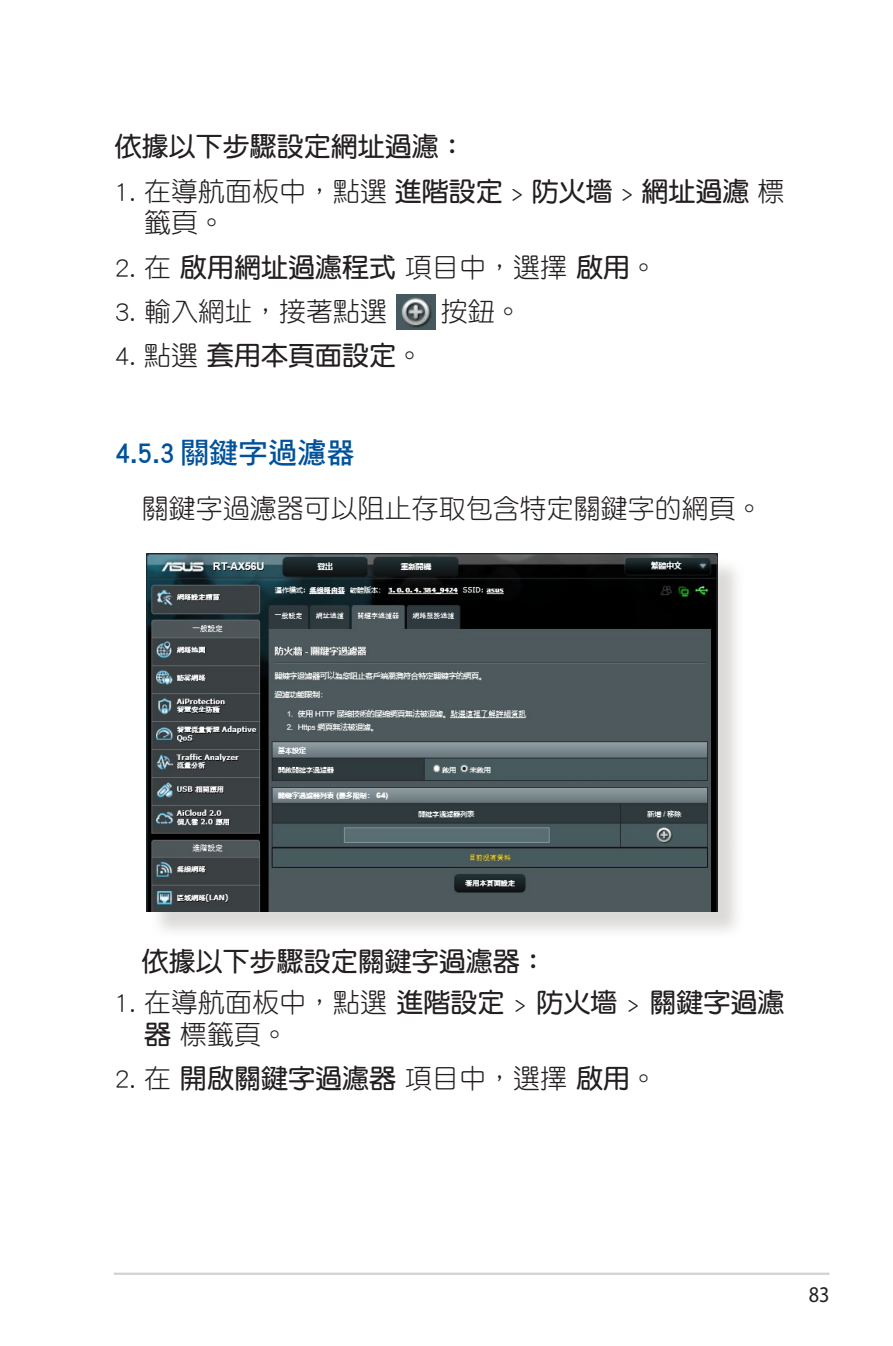
<style>
.page{position:relative;width:893px;height:1346px;background:#fff}
.page>*{position:absolute;margin:0;border:0;box-sizing:border-box;transform-origin:0 0}
.t1{font:29.25px "DF Hei Std W7";color:#01529a}
.t2{font:27px/31.5px "DF Yuan Std W3";color:#231f20}
.t3{font:27px "DF Yuan Std W7";color:#231f20}
.t4{font:22.5px "Myriad";color:#231f20;scale:.9 1}
.s1{font-family:"DF Yuan Std W7"}
.s2{font-family:"DF Yuan Std W3"}
</style>
<div class="page">
<hr style="left:114px;top:1272px;width:715px;height:3px;background:#d1d2d4">
<img style="left:396px;top:294px;width:39px;height:36px">
<div style="left:150px;top:557px;width:595px;height:383px;background:#cfcecb;opacity:.75"></div>
<img style="left:147px;top:553px;width:570px;height:359px">
<p class="t3" style="left:115px;top:132px;width:352px">依據以下步驟設定網址過濾：</p>
<p class="t2" style="left:144px;top:175px;width:642px;text-indent:-29px">1. 在導航面板中，點選 <span class="s1">進階設定</span> &gt; <span class="s1">防火墻</span> &gt; <span class="s1">網址過濾</span> 標籤頁。</p>
<p class="t2" style="left:115px;top:251px;width:544px">2. 在 <span class="s1">啟用網址過濾程式</span> 項目中，選擇 <span class="s1">啟用</span>。</p>
<p class="t2" style="left:115px;top:295px;width:274px">3. 輸入網址，接著點選</p>
<p class="t2" style="left:441px;top:295px;width:82px">按鈕。</p>
<p class="t3" style="left:115px;top:341px;width:310px"><span class="s2">4. 點選</span> 套用本頁面設定<span class="s2">。</span></p>
<p class="t1" style="left:115px;top:437px;width:242px">4.5.3 關鍵字過濾器</p>
<p class="t2" style="left:142px;top:492px;width:622px">關鍵字過濾器可以阻止存取包含特定關鍵字的網頁。</p>
<p class="t3" style="left:142px;top:947px;width:406px">依據以下步驟設定關鍵字過濾器：</p>
<p class="t2" style="left:144px;top:986px;width:642px;text-indent:-29px">1. 在導航面板中，點選 <span class="s1">進階設定</span> &gt; <span class="s1">防火墻</span> &gt; <span class="s1">關鍵字過濾器</span> 標籤頁。</p>
<p class="t2" style="left:115px;top:1062px;width:544px">2. 在 <span class="s1">開啟關鍵字過濾器</span> 項目中，選擇 <span class="s1">啟用</span>。</p>
<p class="t4" style="left:809px;top:1283px;width:25px">83</p>
</div>
